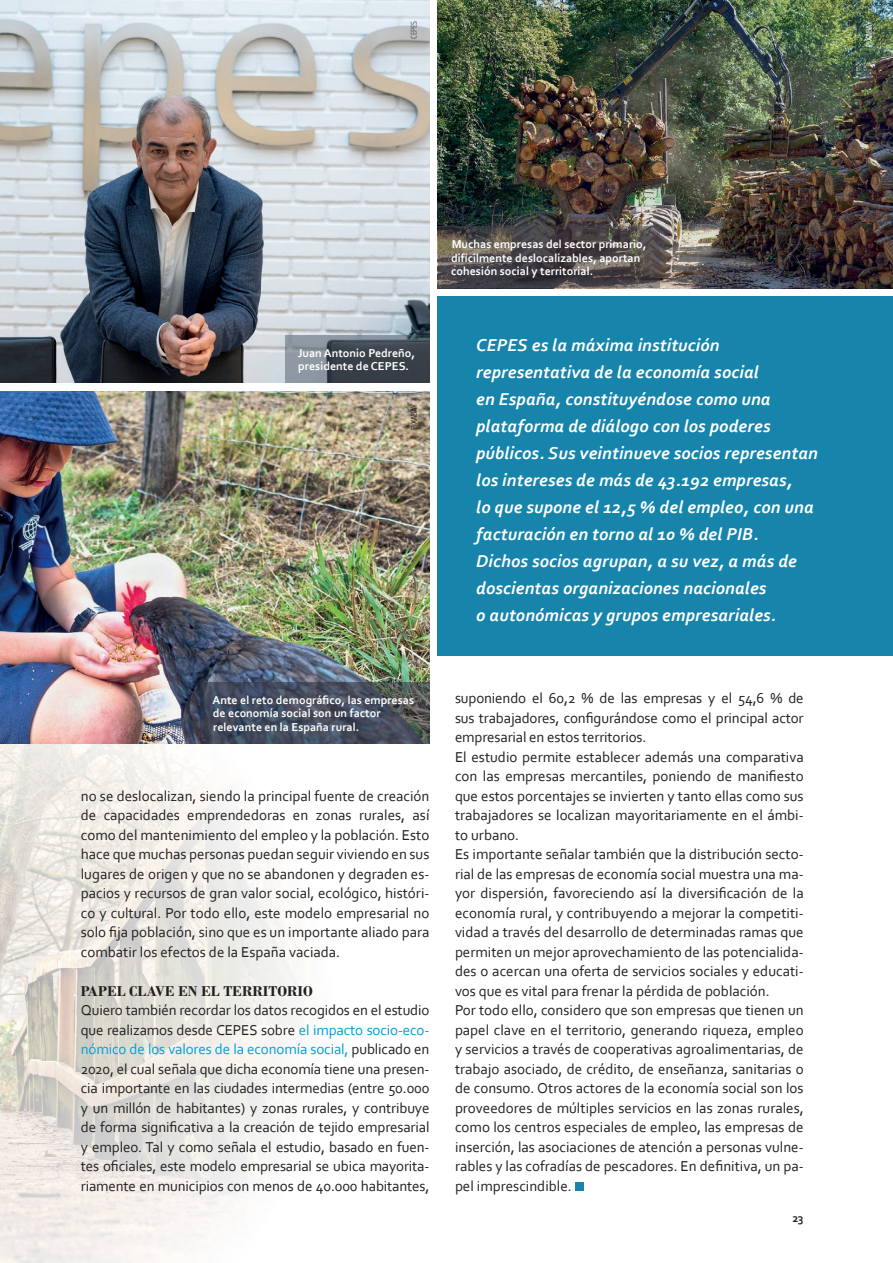
<style>
.page{position:relative;width:893px;height:1263px;background:#fff}
.page>*{position:absolute;margin:0;border:0;box-sizing:border-box;transform-origin:0 0}
.t1{font:italic 700 18px/27px "Corbel";letter-spacing:.01em;color:#fff}
.t2{font:15px/19.5px "Corbel";color:#231f20;text-align:justify}
.t3{font:700 15px "Bodoni";color:#231f20}
.t4{font:700 12px/13.5px "Corbel";color:#fff}
.t5{font:700 12px "Corbel";color:#231f20}
.t6{font:7.5px "Turmino";letter-spacing:-.01em;color:#231f20}
.t7{font:7.5px "Turmino";letter-spacing:-.01em;color:#fff}
.t8{font:7.5px "Turmino";letter-spacing:-.01em;color:#57585a}
.s1{color:#009fda}
</style>
<div class="page">
<img style="left:0;top:744px;width:297px;height:519px">
<img style="left:0;top:391px;width:429px;height:353px">
<div style="left:575px;top:1182px;width:8px;height:9px;background:#1684ab"></div>
<img style="left:438px;top:0;width:455px;height:288px">
<div style="left:438px;top:296px;width:455px;height:359px;background:#1684ab"></div>
<img style="left:0;top:0;width:429px;height:383px">
<svg style="left:285px;top:335px;width:144px;height:48px;background:#565f68"></svg>
<svg style="left:438px;top:227px;width:221px;height:61px;background:#4e494a"></svg>
<svg style="left:200px;top:682px;width:229px;height:62px;background:#464e5c"></svg>
<p class="t8" style="left:409px;top:39px;width:19px;rotate:-90deg">CEPES</p>
<p class="t7" style="left:864px;top:47px;width:27px;rotate:-90deg">PIXABAY</p>
<p class="t4" style="left:298px;top:345px;width:119px">Juan Antonio Pedreño, presidente de CEPES.</p>
<p class="t6" style="left:409px;top:430px;width:27px;rotate:-90deg">PIXABAY</p>
<p class="t4" style="left:451px;top:237px;width:197px">Muchas empresas del sector primario, difícilmente deslocalizables, aportan cohesión social y territorial.</p>
<p class="t1" style="left:476px;top:332px;width:343px">CEPES es la máxima institución representativa de la economía social<br>en España, constituyéndose como una plataforma de diálogo con los poderes públicos. Sus veintinueve socios representan los intereses de más de 43.192 empresas,<br>lo que supone el 12,5 % del empleo, con una facturación en torno al 10 % del PIB.<br>Dichos socios agrupan, a su vez, a más de doscientas organizaciones nacionales<br>o autonómicas y grupos empresariales.</p>
<p class="t4" style="left:213px;top:693px;width:203px">Ante el reto demográfico, las empresas de economía social son un factor relevante en la España rural.</p>
<p class="t2" style="left:81px;top:785px;width:350px">no se deslocalizan, siendo la principal fuente de creación de capacidades emprendedoras en zonas rurales, así como del mantenimiento del empleo y la población. Esto hace que muchas personas puedan seguir viviendo en sus lugares de origen y que no se abandonen y degraden es&shy;pacios y recursos de gran valor social, ecológico, históri&shy;co y cultural. Por todo ello, este modelo empresarial no solo fija población, sino que es un importante aliado para combatir los efectos de la España vaciada.</p>
<p class="t3" style="left:81px;top:982px;width:234px">PAPEL CLAVE EN EL TERRITORIO</p>
<p class="t2" style="left:81px;top:1000px;width:350px">Quiero también recordar los datos recogidos en el estudio que realizamos desde CEPES sobre <span class="s1">el impacto socio-eco&shy;nómico de los valores de la economía social,</span> publicado en 2020, el cual señala que dicha economía tiene una presen&shy;cia importante en las ciudades intermedias (entre 50.000 y un millón de habitantes) y zonas rurales, y contribuye de forma significativa a la creación de tejido empresarial y empleo. Tal y como señala el estudio, basado en fuen&shy;tes oficiales, este modelo empresarial se ubica mayorita&shy;riamente en municipios con menos de 40.000 habitantes,</p>
<p class="t2" style="left:455px;top:688px;width:350px;text-align:left">suponiendo el 60,2 % de las empresas y el 54,6 % de sus trabajadores, configurándose como el principal actor empresarial en estos territorios.<br>El estudio permite establecer además una comparativa con las empresas mercantiles, poniendo de manifiesto que estos porcentajes se invierten y tanto ellas como sus trabajadores se localizan mayoritariamente en el ámbi&shy;to urbano.<br>Es importante señalar también que la distribución secto&shy;rial de las empresas de economía social muestra una ma&shy;yor dispersión, favoreciendo así la diversificación de la economía rural, y contribuyendo a mejorar la competiti&shy;vidad a través del desarrollo de determinadas ramas que permiten un mejor aprovechamiento de las potencialida&shy;des o acercan una oferta de servicios sociales y educati&shy;vos que es vital para frenar la pérdida de población.<br>Por todo ello, considero que son empresas que tienen un papel clave en el territorio, generando riqueza, empleo y servicios a través de cooperativas agroalimentarias, de trabajo asociado, de crédito, de enseñanza, sanitarias o de consumo. Otros actores de la economía social son los proveedores de múltiples servicios en las zonas rurales, como los centros especiales de empleo, las empresas de inserción, las asociaciones de atención a personas vulne&shy;rables y las cofradías de pescadores. En definitiva, un pa&shy;pel imprescindible.</p>
<p class="t5" style="left:792px;top:1211px;width:13px">23</p>
</div>
